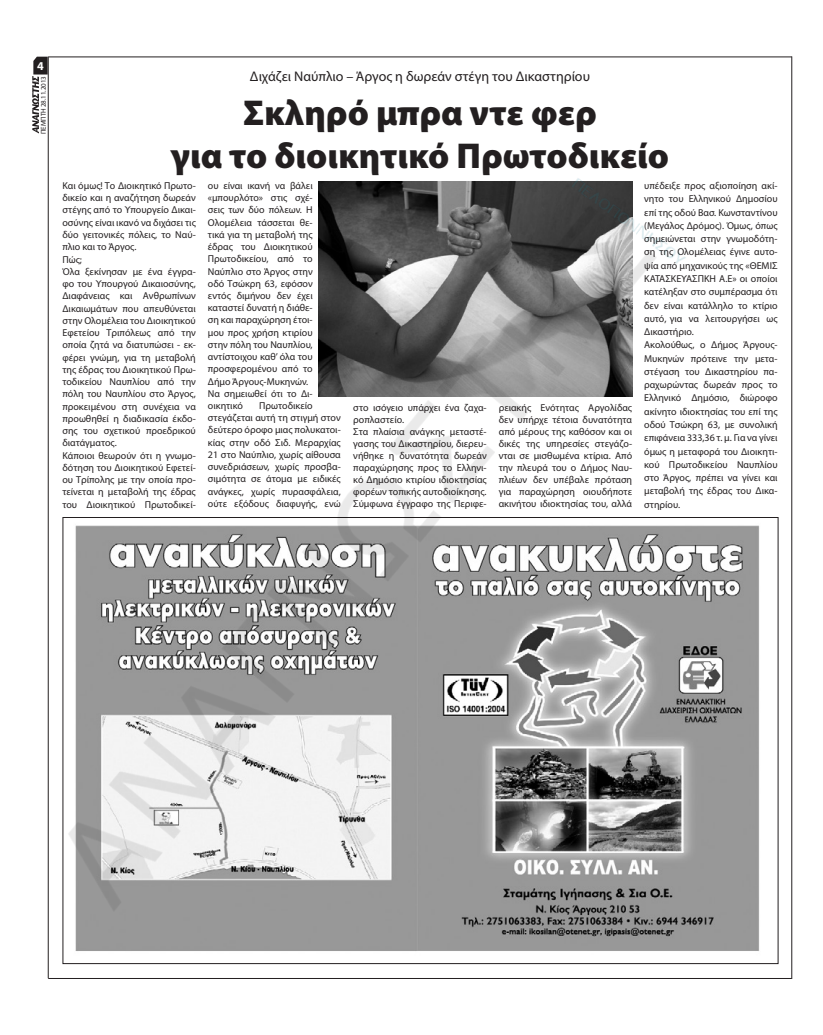
<style>
.page{position:relative;width:823px;height:1035px;background:#fff}
.page>*{position:absolute;margin:0;border:0;box-sizing:border-box;transform-origin:0 0}
.t1{font:900 36px/43.2px "Myriad Pro";color:#231f20;text-align:center}
.t2{font:14px "Myriad Pro";color:#231f20}
.t3{font:700 12px "Myriad Pro";color:#fff}
.t4{font:10px/12.3px "Myriad Pro";color:#231f20}
.t5{font:7px "Myriad Pro";letter-spacing:-.01em;color:#231f20}
</style>
<div class="page">
<hr style="left:48px;top:57px;width:743px;height:1px;background:#231f20">
<hr style="left:48px;top:978px;width:743px;height:1px;background:#231f20">
<hr style="left:791px;top:56px;width:1px;height:923px;background:#231f20">
<svg style="left:32px;top:59px;width:3px;height:73px"></svg>
<img style="left:35px;top:56px;width:743px;height:923px">
<p class="t3" style="left:37px;top:58px;width:8px">4</p>
<p class="t5" style="left:39px;top:134px;width:59px;rotate:-90deg">ΠΕΜΠΤΗ 28.11.2013</p>
<h2 class="t2" style="left:250px;top:68px;width:341px">Διχάζει Ναύπλιο – Άργος η δωρεάν στέγη του Δικαστηρίου</h2>
<h1 class="t1" style="left:171px;top:89px;width:499px">Σκληρό μπρα ντε φερ<br>για το διοικητικό Πρωτοδικείο</h1>
<p class="t4" style="left:62px;top:179px;width:135px">Και όμως! Το Διοικητικό Πρωτο&shy;δικείο και η αναζήτηση δωρεάν στέγης από το Υπουργείο Δικαι&shy;οσύνης είναι ικανό να διχάσει τις δύο γειτονικές πόλεις, το Ναύ&shy;πλιο και το Άργος.<br>Πώς;<br>Όλα ξεκίνησαν με ένα έγγρα&shy;φο του Υπουργού Δικαιοσύνης,<br>Διαφάνειας και Ανθρωπίνων<br>Δικαιωμάτων που απευθύνεται στην Ολομέλεια του Διοικητικού<br>Εφετείου Τριπόλεως από την οποία ζητά να διατυπώσει - εκ&shy;φέρει γνώμη, για τη μεταβολή της έδρας του Διοικητικού Πρω&shy;τοδικείου Ναυπλίου από την πόλη του Ναυπλίου στο Άργος, προκειμένου στη συνέχεια να προωθηθεί η διαδικασία έκδο&shy;σης του σχετικού προεδρικού διατάγματος.<br>Κάποιοι θεωρούν ότι η γνωμο&shy;δότηση του Διοικητικού Εφετεί&shy;ου Τρίπολης με την οποία προ&shy;τείνεται η μεταβολή της έδρας του Διοικητικού Πρωτοδικεί-</p>
<p class="t4" style="left:208px;top:179px;width:106px">ου είναι ικανή να βάλει «μπουρλότο» στις σχέ&shy;σεις των δύο πόλεων. Η<br>Ολομέλεια τάσσεται θε&shy;τικά για τη μεταβολή της έδρας του Διοικητικού<br>Πρωτοδικείου, από το<br>Ναύπλιο στο Άργος στην οδό Τσώκρη 63, εφόσον εντός διμήνου δεν έχει καταστεί δυνατή η διάθε&shy;ση και παραχώρηση έτοι&shy;μου προς χρήση κτιρίου στην πόλη του Ναυπλίου, αντίστοιχου καθ’ όλα του προσφερομένου από το<br>Δήμο Άργους-Μυκηνών.<br>Να σημειωθεί ότι το Δι&shy;οικητικό</p>
<p class="t4" style="left:208px;top:399px;width:134px;text-indent:51px">Πρωτοδικείο στεγάζεται αυτή τη στιγμή στον δεύτερο όροφο μιας πολυκατοι&shy;κίας στην οδό Σιδ. Μεραρχίας<br>21 στο Ναύπλιο, χωρίς αίθουσα συνεδριάσεων, χωρίς προσβα&shy;σιμότητα σε άτομα με ειδικές ανάγκες, χωρίς πυρασφάλεια, ούτε εξόδους διαφυγής, ενώ</p>
<p class="t4" style="left:353px;top:401px;width:135px;line-height:12px">στο ισόγειο υπάρχει ένα ζαχα&shy;ροπλαστείο.<br>Στα πλαίσια ανάγκης μεταστέ&shy;γασης του Δικαστηρίου, διερευ&shy;νήθηκε η δυνατότητα δωρεάν παραχώρησης προς το Ελληνι&shy;κό Δημόσιο κτιρίου ιδιοκτησίας φορέων τοπικής αυτοδιοίκησης.<br>Σύμφωνα έγγραφο της Περιφε-</p>
<p class="t4" style="left:498px;top:401px;width:135px;line-height:12px;text-align:justify">ρειακής Ενότητας Αργολίδας δεν υπήρχε τέτοια δυνατότητα από μέρους της καθόσον και οι δικές της υπηρεσίες στεγάζο&shy;νται σε μισθωμένα κτίρια. Από την πλευρά του ο Δήμος Ναυ&shy;πλιέων δεν υπέβαλε πρόταση για παραχώρηση οιουδήποτε ακινήτου ιδιοκτησίας του, αλλά</p>
<p class="t4" style="left:643px;top:179px;width:135px;line-height:13.3px">υπέδειξε προς αξιοποίηση ακί&shy;νητο του Ελληνικού Δημοσίου επί της οδού Βασ. Κωνσταντίνου (Μεγάλος Δρόμος). Όμως, όπως σημειώνεται στην γνωμοδότη&shy;ση της Ολομέλειας έγινε αυτο&shy;ψία από μηχανικούς της «ΘΕΜΙΣ<br>ΚΑΤΑΣΚΕΥΑΣΠΚΗ Α.Ε» οι οποίοι κατέληξαν στο συμπέρασμα ότι δεν είναι κατάλληλο το κτίριο αυτό, για να λειτουργήσει ως<br>Δικαστήριο.<br>Ακολούθως, ο Δήμος Άργους-<br>Μυκηνών πρότεινε την μετα&shy;στέγαση του Δικαστηρίου πα&shy;ραχωρώντας δωρεάν προς το<br>Ελληνικό Δημόσιο, διώροφο ακίνητο ιδιοκτησίας του επί της οδού Τσώκρη 63, με συνολική επιφάνεια 333,36 τ. μ. Για να γίνει όμως η μεταφορά του Διοικητι&shy;κού Πρωτοδικείου Ναυπλίου στο Άργος, πρέπει να γίνει και μεταβολή της έδρας του Δικα&shy;στηρίου.</p>
</div>
